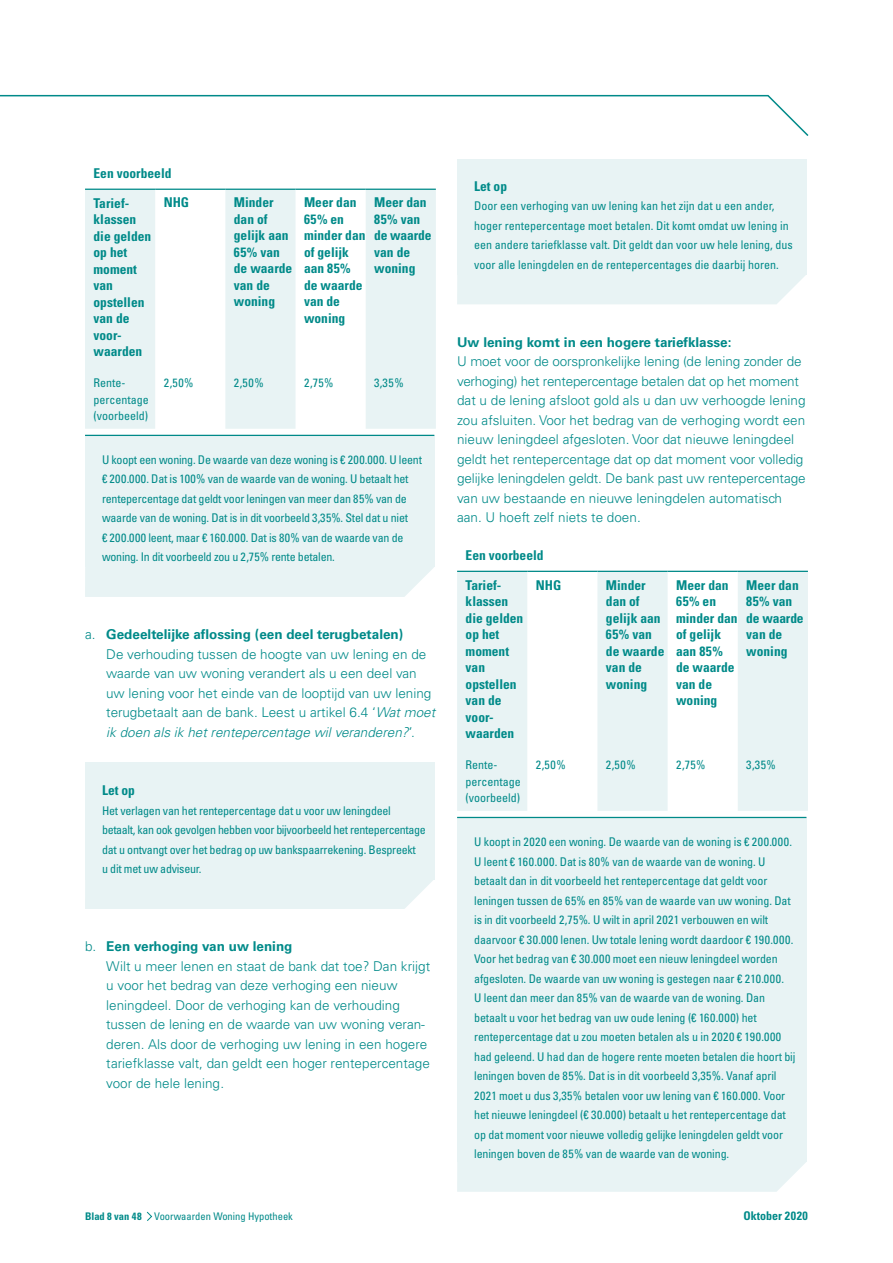
<style>
.page{position:relative;width:893px;height:1263px;background:#fff}
.page>*{position:absolute;margin:0;border:0;box-sizing:border-box;transform-origin:0 0}
.t1{font:300 13.5px/19.5px "Univers LT Std";color:#008a89}
.t2{font:700 condensed 13.5px/16.5px "Univers LT Std";color:#008a89}
.t3{font:700 13.5px "Univers LT Std";color:#008a89}
.t4{font:condensed 12px/19.5px "Univers LT Std";letter-spacing:-.01em;color:#008a89}
.t5{font:700 condensed 12px "Univers LT Std";color:#008a89}
.t6{font:condensed 10.5px "Univers LT Std";color:#008a89}
.s1{font-weight:700}
.s2{font-style:italic}
</style>
<div class="page">
<svg style="left:0;top:94px;width:809px;height:42px"></svg>
<svg style="left:146px;top:1211px;width:6px;height:10px"></svg>
<svg style="left:85px;top:190px;width:351px;height:239px;fill:#e8f3f4"></svg>
<hr style="left:85px;top:189px;width:70px;height:1px;background:#008a89">
<hr style="left:155px;top:189px;width:70px;height:1px;background:#008a89">
<hr style="left:225px;top:189px;width:71px;height:1px;background:#008a89">
<hr style="left:296px;top:189px;width:70px;height:1px;background:#008a89">
<hr style="left:366px;top:189px;width:70px;height:1px;background:#008a89">
<div style="left:85px;top:435px;width:349px;height:132px;background:#e8f3f4"></div>
<hr style="left:85px;top:435px;width:349px;height:1px;background:#008a89">
<div style="left:85px;top:567px;width:349px;height:30px;background:#e8f3f4"></div>
<div style="left:85px;top:762px;width:349px;height:117px;background:#e8f3f4"></div>
<div style="left:85px;top:879px;width:349px;height:30px;background:#e8f3f4"></div>
<div style="left:457px;top:159px;width:349px;height:115px;background:#e8f3f4"></div>
<div style="left:457px;top:274px;width:349px;height:30px;background:#e8f3f4"></div>
<svg style="left:457px;top:572px;width:351px;height:239px;fill:#e8f3f4"></svg>
<hr style="left:457px;top:571px;width:70px;height:1px;background:#008a89">
<hr style="left:527px;top:571px;width:70px;height:1px;background:#008a89">
<hr style="left:597px;top:571px;width:71px;height:1px;background:#008a89">
<hr style="left:668px;top:571px;width:70px;height:1px;background:#008a89">
<hr style="left:738px;top:571px;width:70px;height:1px;background:#008a89">
<div style="left:457px;top:817px;width:349px;height:345px;background:#e8f3f4"></div>
<hr style="left:457px;top:817px;width:349px;height:1px;background:#008a89">
<div style="left:457px;top:1162px;width:349px;height:30px;background:#e8f3f4"></div>
<p class="t2" style="left:94px;top:165px;width:79px">Een voorbeeld</p>
<p class="t2" style="left:94px;top:194px;width:59px">Tarief&shy;klassen die gelden op het moment van opstellen van de voor&shy;waarden</p>
<p class="t2" style="left:164px;top:194px;width:27px">NHG</p>
<p class="t2" style="left:234px;top:194px;width:60px">Minder dan of gelijk aan<br>65% van de waarde van de woning</p>
<p class="t2" style="left:304px;top:194px;width:63px">Meer dan<br>65% en minder dan of gelijk aan 85% de waarde van de woning</p>
<p class="t2" style="left:374px;top:194px;width:59px">Meer dan<br>85% van de waarde van de woning</p>
<p class="t4" style="left:94px;top:375px;width:57px;line-height:16.5px">Rente&shy;percentage (voorbeeld)</p>
<p class="t4" style="left:164px;top:373px;width:31px">2,50%</p>
<p class="t4" style="left:234px;top:373px;width:31px">2,50%</p>
<p class="t4" style="left:304px;top:373px;width:31px">2,75%</p>
<p class="t4" style="left:374px;top:373px;width:31px">3,35%</p>
<p class="t4" style="left:102px;top:449px;width:321px">U koopt een woning. De waarde van deze woning is € 200.000. U leent € 200.000. Dat is 100% van de waarde van de woning. U betaalt het rentepercentage dat geldt voor leningen van meer dan 85% van de waarde van de woning. Dat is in dit voorbeeld 3,35%. Stel dat u niet<br>€ 200.000 leent, maar € 160.000. Dat is 80% van de waarde van de woning. In dit voorbeeld zou u 2,75% rente betalen.</p>
<p class="t1" style="left:106px;top:624px;width:330px;text-indent:-21px">a. <span class="s1">Gedeeltelijke aflossing (een deel terugbetalen)<br></span>De verhouding tussen de hoogte van uw lening en de waarde van uw woning verandert als u een deel van uw lening voor het einde van de looptijd van uw lening terugbetaalt aan de bank. Leest u artikel 6.4 ‘<span class="s2">Wat moet ik doen als ik het rentepercentage wil veranderen?</span>’.</p>
<p class="t2" style="left:102px;top:782px;width:34px">Let op</p>
<p class="t4" style="left:102px;top:800px;width:325px">Het verlagen van het rentepercentage dat u voor uw leningdeel betaalt, kan ook gevolgen hebben voor bijvoorbeeld het rentepercentage dat u ontvangt over het bedrag op uw bankspaarrekening. Bespreekt<br>u dit met uw adviseur.</p>
<p class="t1" style="left:106px;top:936px;width:325px;text-indent:-21px">b. <span class="s1">Een verhoging van uw lening<br></span>Wilt u meer lenen en staat de bank dat toe? Dan krijgt u voor het bedrag van deze verhoging een nieuw leningdeel. Door de verhoging kan de verhouding tussen de lening en de waarde van uw woning veran&shy;deren. Als door de verhoging uw lening in een hogere tariefklasse valt, dan geldt een hoger rentepercentage voor de hele lening.</p>
<p class="t6" style="left:85px;top:1209px;width:209px"><span class="s1">Blad 8 van 48</span> Voorwaarden Woning Hypotheek</p>
<p class="t2" style="left:474px;top:177px;width:34px">Let op</p>
<p class="t4" style="left:474px;top:196px;width:320px">Door een verhoging van uw lening kan het zijn dat u een ander, hoger rentepercentage moet betalen. Dit komt omdat uw lening in een andere tariefklasse valt. Dit geldt dan voor uw hele lening, dus voor alle leningdelen en de rentepercentages die daarbij horen.</p>
<p class="t3" style="left:457px;top:334px;width:276px">Uw lening komt in een hogere tariefklasse:</p>
<p class="t1" style="left:457px;top:351px;width:350px">U moet voor de oorspronkelijke lening (de lening zonder de verhoging) het rentepercentage betalen dat op het moment dat u de lening afsloot gold als u dan uw verhoogde lening zou afsluiten. Voor het bedrag van de verhoging wordt een nieuw leningdeel afgesloten. Voor dat nieuwe leningdeel geldt het rentepercentage dat op dat moment voor volledig gelijke leningdelen geldt. De bank past uw rentepercentage van uw bestaande en nieuwe leningdelen automatisch aan. U hoeft zelf niets te doen.</p>
<p class="t2" style="left:466px;top:547px;width:79px">Een voorbeeld</p>
<p class="t2" style="left:466px;top:576px;width:59px">Tarief&shy;klassen die gelden op het moment van opstellen van de voor&shy;waarden</p>
<p class="t2" style="left:536px;top:576px;width:27px">NHG</p>
<p class="t2" style="left:606px;top:576px;width:60px">Minder dan of gelijk aan<br>65% van de waarde van de woning</p>
<p class="t2" style="left:676px;top:576px;width:63px">Meer dan<br>65% en minder dan of gelijk aan 85% de waarde van de woning</p>
<p class="t2" style="left:746px;top:576px;width:59px">Meer dan<br>85% van de waarde van de woning</p>
<p class="t4" style="left:466px;top:757px;width:57px;line-height:16.5px">Rente&shy;percentage (voorbeeld)</p>
<p class="t4" style="left:536px;top:755px;width:31px">2,50%</p>
<p class="t4" style="left:606px;top:755px;width:31px">2,50%</p>
<p class="t4" style="left:676px;top:755px;width:31px">2,75%</p>
<p class="t4" style="left:746px;top:755px;width:31px">3,35%</p>
<p class="t4" style="left:474px;top:832px;width:323px">U koopt in 2020 een woning. De waarde van de woning is € 200.000.<br>U leent € 160.000. Dat is 80% van de waarde van de woning. U betaalt dan in dit voorbeeld het rentepercentage dat geldt voor leningen tussen de 65% en 85% van de waarde van uw woning. Dat is in dit voorbeeld 2,75%. U wilt in april 2021 verbouwen en wilt daarvoor € 30.000 lenen. Uw totale lening wordt daardoor € 190.000.<br>Voor het bedrag van € 30.000 moet een nieuw leningdeel worden afgesloten. De waarde van uw woning is gestegen naar € 210.000.<br>U leent dan meer dan 85% van de waarde van de woning. Dan betaalt u voor het bedrag van uw oude lening (€ 160.000) het rentepercentage dat u zou moeten betalen als u in 2020 € 190.000 had geleend. U had dan de hogere rente moeten betalen die hoort bij leningen boven de 85%. Dat is in dit voorbeeld 3,35%. Vanaf april 2021 moet u dus 3,35% betalen voor uw lening van € 160.000. Voor het nieuwe leningdeel (€ 30.000) betaalt u het rentepercentage dat op dat moment voor nieuwe volledig gelijke leningdelen geldt voor leningen boven de 85% van de waarde van de woning.</p>
<p class="t5" style="left:743px;top:1208px;width:66px">Oktober 2020</p>
</div>
